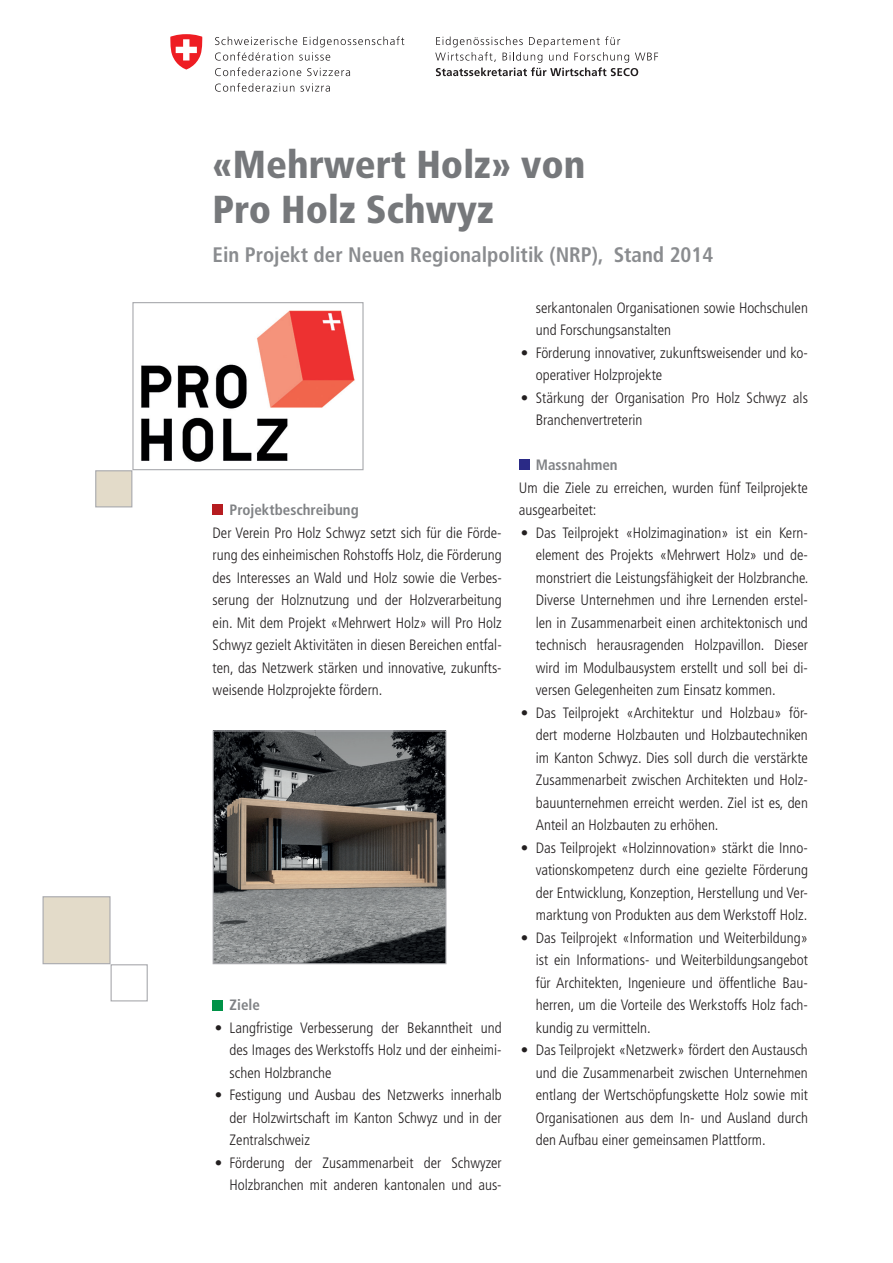
<style>
.page{position:relative;width:893px;height:1263px;background:#fff}
.page>*{position:absolute;margin:0;border:0;box-sizing:border-box;transform-origin:0 0}
.t1{font:900 condensed 39px/45px "Frutiger LT Std";color:#76787b}
.t2{font:700 condensed 21px "Frutiger LT Std";color:#8a8c8f}
.t3{font:300 condensed 15px/22.5px "Frutiger LT Std";color:#231f20;text-align:justify}
.t4{font:700 condensed 15px "Frutiger LT Std";color:#808285}
</style>
<div class="page">
<div style="left:213px;top:505px;width:10px;height:10px;background:#b61c20"></div>
<div style="left:213px;top:1000px;width:10px;height:10px;background:#009247"></div>
<div style="left:519px;top:460px;width:10px;height:10px;background:#2a2a86"></div>
<div style="left:43px;top:896px;width:68px;height:68px;background:#e3dbc9;border:1px solid #a8a9ad"></div>
<div style="left:111px;top:964px;width:37px;height:37px;background:#fff;border:1px solid #a8a9ad"></div>
<img style="left:215px;top:732px;width:229px;height:230px">
<div style="left:213px;top:730px;width:233px;height:234px;border:1px solid #a8a9ad"></div>
<img style="left:141px;top:310px;width:214px;height:152px">
<div style="left:132px;top:302px;width:232px;height:168px;border:1px solid #a8a9ad"></div>
<div style="left:95px;top:470px;width:37px;height:37px;background:#e3dbc9;border:1px solid #a8a9ad"></div>
<svg style="left:170px;top:34px;width:488px;height:58px"></svg>
<h1 class="t1" style="left:213px;top:142px;width:374px">«Mehrwert Holz» von<br>Pro Holz Schwyz</h1>
<h2 class="t2" style="left:213px;top:242px;width:502px">Ein Projekt der Neuen Regionalpolitik (NRP), Stand 2014</h2>
<p class="t4" style="left:230px;top:501px;width:131px">Projektbeschreibung</p>
<p class="t3" style="left:213px;top:521px;width:291px">Der Verein Pro Holz Schwyz setzt sich für die Förde&shy;rung des einheimischen Rohstoffs Holz, die Förderung des Interesses an Wald und Holz sowie die Verbes&shy;serung der Holznutzung und der Holzverarbeitung ein. Mit dem Projekt «Mehrwert Holz» will Pro Holz Schwyz gezielt Aktivitäten in diesen Bereichen entfal&shy;ten, das Netzwerk stärken und innovative, zukunfts&shy;weisende Holzprojekte fördern.</p>
<p class="t4" style="left:230px;top:996px;width:32px">Ziele</p>
<p class="t3" style="left:230px;top:1016px;width:274px;text-indent:-15px">• Langfristige Verbesserung der Bekanntheit und des Images des Werkstoffs Holz und der einheimi&shy;schen Holzbranche</p>
<p class="t3" style="left:230px;top:1084px;width:274px;text-indent:-15px">• Festigung und Ausbau des Netzwerks innerhalb der Holzwirtschaft im Kanton Schwyz und in der Zentralschweiz</p>
<p class="t3" style="left:215px;top:1151px;width:289px;text-align:right">• Förderung der Zusammenarbeit der Schwyzer<br>Holzbranchen mit anderen kantonalen und aus-</p>
<p class="t3" style="left:536px;top:296px;width:274px">serkantonalen Organisationen sowie Hochschulen und Forschungsanstalten</p>
<p class="t3" style="left:536px;top:341px;width:274px;text-indent:-15px">• Förderung innovativer, zukunftsweisender und ko&shy;operativer Holzprojekte</p>
<p class="t3" style="left:536px;top:386px;width:274px;text-indent:-15px">• Stärkung der Organisation Pro Holz Schwyz als<br>Branchenvertreterin</p>
<p class="t4" style="left:536px;top:456px;width:83px">Massnahmen</p>
<p class="t3" style="left:519px;top:476px;width:291px">Um die Ziele zu erreichen, wurden fünf Teilprojekte ausgearbeitet:</p>
<p class="t3" style="left:536px;top:521px;width:274px;text-indent:-15px">• Das Teilprojekt «Holzimagination» ist ein Kern&shy;element des Projekts «Mehrwert Holz» und de&shy;monstriert die Leistungsfähigkeit der Holzbranche.<br>Diverse Unternehmen und ihre Lernenden erstel&shy;len in Zusammenarbeit einen architektonisch und technisch herausragenden Holzpavillon. Dieser wird im Modulbausystem erstellt und soll bei di&shy;versen Gelegenheiten zum Einsatz kommen.</p>
<p class="t3" style="left:536px;top:701px;width:274px;text-indent:-15px">• Das Teilprojekt «Architektur und Holzbau» för&shy;dert moderne Holzbauten und Holzbautechniken im Kanton Schwyz. Dies soll durch die verstärkte Zusammenarbeit zwischen Architekten und Holz&shy;bauunternehmen erreicht werden. Ziel ist es, den Anteil an Holzbauten zu erhöhen.</p>
<p class="t3" style="left:536px;top:836px;width:274px;text-indent:-15px">• Das Teilprojekt «Holzinnovation» stärkt die Inno&shy;vationskompetenz durch eine gezielte Förderung der Entwicklung, Konzeption, Herstellung und Ver&shy;marktung von Produkten aus dem Werkstoff Holz.</p>
<p class="t3" style="left:536px;top:926px;width:274px;text-indent:-15px">• Das Teilprojekt «Information und Weiterbildung» ist ein Informations- und Weiterbildungsangebot für Architekten, Ingenieure und öffentliche Bau&shy;herren, um die Vorteile des Werkstoffs Holz fach&shy;kundig zu vermitteln.</p>
<p class="t3" style="left:536px;top:1039px;width:274px;text-indent:-15px">• Das Teilprojekt «Netzwerk» fördert den Austausch und die Zusammenarbeit zwischen Unternehmen entlang der Wertschöpfungskette Holz sowie mit Organisationen aus dem In- und Ausland durch den Aufbau einer gemeinsamen Plattform.</p>
</div>
